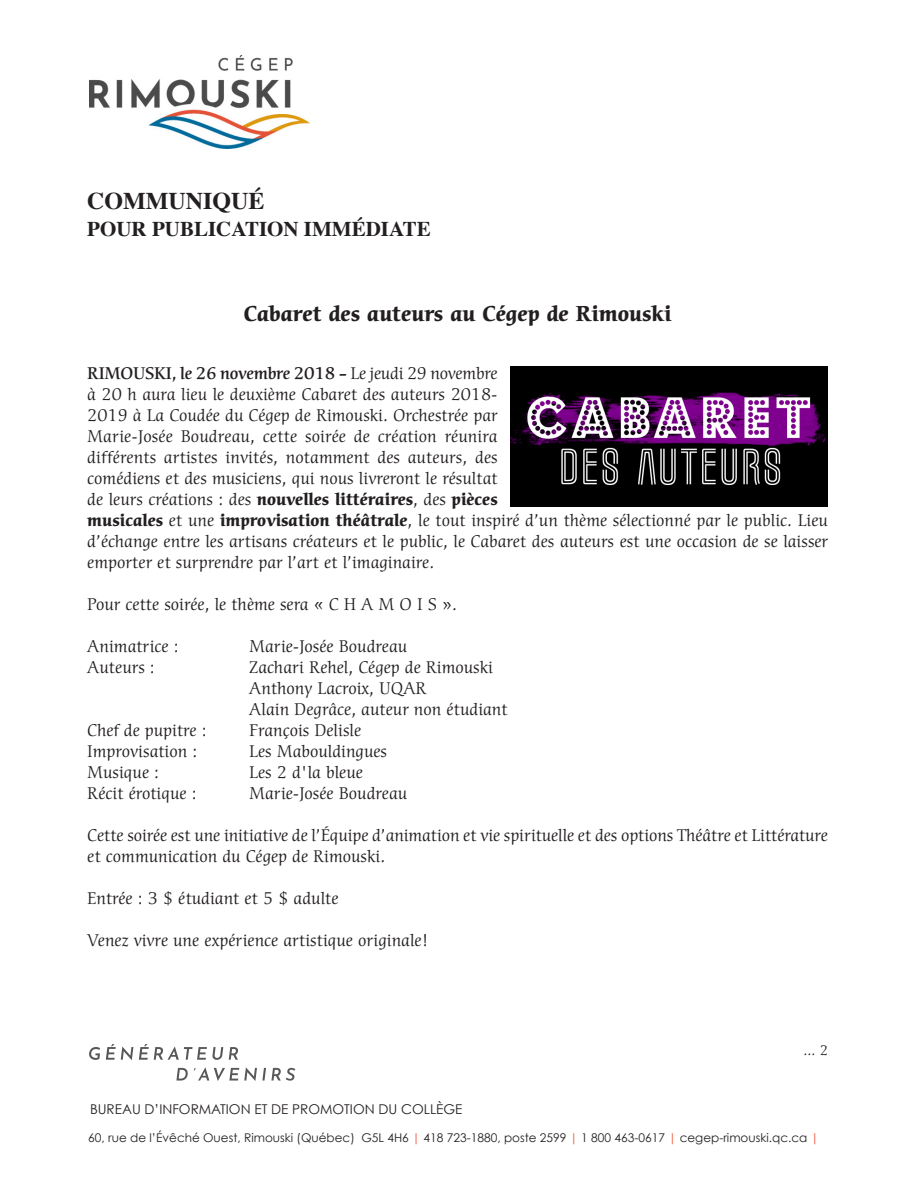
<style>
.page{position:relative;width:918px;height:1188px;background:#fff}
.page>*{position:absolute;margin:0;border:0;box-sizing:border-box;transform-origin:0 0}
.Texte_Comm{font:700 24px "Times";color:#231f20}
.Titre_Comm{font:700 21px "Cerigo Std";color:#231f20}
.Texte_Comm-2{font:700 21px "Times";color:#231f20}
.Texte_Comm-3{font:16.5px/21px "Cerigo Std";color:#231f20}
.t1{font:13.5px "Century Gothic";color:#231f20}
.Texte_Comm-4{font:13.5px "Cerigo Std";color:#231f20}
.t2{font:12px "Century Gothic";color:#231f20}
.s1{font-weight:500}
.s2{font-weight:700}
.s3{color:#f0593e}
</style>
<div class="page">
<img style="left:90px;top:56px;width:219px;height:92px">
<svg style="left:89px;top:1047px;width:11px;height:13px"></svg>
<svg style="left:106px;top:1044px;width:27px;height:16px"></svg>
<svg style="left:139px;top:1044px;width:84px;height:16px"></svg>
<svg style="left:229px;top:1047px;width:9px;height:13px"></svg>
<svg style="left:176px;top:1068px;width:12px;height:13px"></svg>
<svg style="left:194px;top:1067px;width:101px;height:14px"></svg>
<img style="left:511px;top:366px;width:316px;height:141px">
<p class="Texte_Comm" style="left:87px;top:178px;width:179px">COMMUNIQUÉ</p>
<p class="Texte_Comm-2" style="left:87px;top:209px;width:345px">POUR PUBLICATION IMMÉDIATE</p>
<p class="Titre_Comm" style="left:244px;top:301px;width:429px">Cabaret des auteurs au Cégep de Rimouski</p>
<p class="Texte_Comm-3" style="left:87px;top:363px;width:742px"><span class="s1">RIMOUSKI, le 26 novembre 2018 –</span> Le jeudi 29 novembre<br>à 20 h aura lieu le deuxième Cabaret des auteurs 2018-<br>2019 à La Coudée du Cégep de Rimouski. Orchestrée par<br>Marie-Josée Boudreau, cette soirée de création réunira<br>différents artistes invités, notamment des auteurs, des<br>comédiens et des musiciens, qui nous livreront le résultat<br>de leurs créations : des <span class="s2">nouvelles littéraires</span>, des <span class="s2">pièces<br>musicales</span> et une <span class="s2">improvisation théâtrale</span>, le tout inspiré d’un thème sélectionné par le public. Lieu d’échange entre les artisans créateurs et le public, le Cabaret des auteurs est une occasion de se laisser emporter et surprendre par l’art et l’imaginaire.</p>
<p class="Texte_Comm-3" style="left:87px;top:594px;width:371px">Pour cette soirée, le thème sera « C H A M O I S ».</p>
<p class="Texte_Comm-3" style="left:87px;top:636px;width:93px">Animatrice :</p>
<p class="Texte_Comm-3" style="left:249px;top:636px;width:159px">Marie-Josée Boudreau</p>
<p class="Texte_Comm-3" style="left:87px;top:657px;width:69px">Auteurs :</p>
<p class="Texte_Comm-3" style="left:249px;top:657px;width:245px">Zachari Rehel, Cégep de Rimouski</p>
<p class="Texte_Comm-3" style="left:249px;top:678px;width:179px">Anthony Lacroix, UQAR</p>
<p class="Texte_Comm-3" style="left:249px;top:699px;width:260px">Alain Degrâce, auteur non étudiant</p>
<p class="Texte_Comm-3" style="left:87px;top:720px;width:121px">Chef de pupitre :</p>
<p class="Texte_Comm-3" style="left:249px;top:720px;width:113px">François Delisle</p>
<p class="Texte_Comm-3" style="left:87px;top:741px;width:112px">Improvisation :</p>
<p class="Texte_Comm-3" style="left:249px;top:741px;width:139px">Les Mabouldingues</p>
<p class="Texte_Comm-3" style="left:87px;top:762px;width:73px">Musique :</p>
<p class="Texte_Comm-3" style="left:249px;top:762px;width:115px">Les 2 d'la bleue</p>
<p class="Texte_Comm-3" style="left:87px;top:783px;width:111px">Récit érotique :</p>
<p class="Texte_Comm-3" style="left:249px;top:783px;width:159px">Marie-Josée Boudreau</p>
<p class="Texte_Comm-3" style="left:87px;top:825px;width:742px">Cette soirée est une initiative de l’Équipe d’animation et vie spirituelle et des options Théâtre et Littérature et communication du Cégep de Rimouski.</p>
<p class="Texte_Comm-3" style="left:87px;top:888px;width:253px">Entrée : 3 $ étudiant et 5 $ adulte</p>
<p class="Texte_Comm-3" style="left:87px;top:930px;width:343px">Venez vivre une expérience artistique originale!</p>
<p class="Texte_Comm-4" style="left:804px;top:1042px;width:26px">... 2</p>
<p class="t1" style="left:90px;top:1100px;width:374px">BUREAU D’INFORMATION ET DE PROMOTION DU COLLÈGE</p>
<p class="t2" style="left:88px;top:1130px;width:732px">60, rue de l’Évêché Ouest, Rimouski (Québec) G5L 4H6 <span class="s3">|</span> 418 723-1880, poste 2599 <span class="s3">|</span> 1 800 463-0617 <span class="s3">|</span> cegep-rimouski.qc.ca <span class="s3">|</span></p>
</div>
